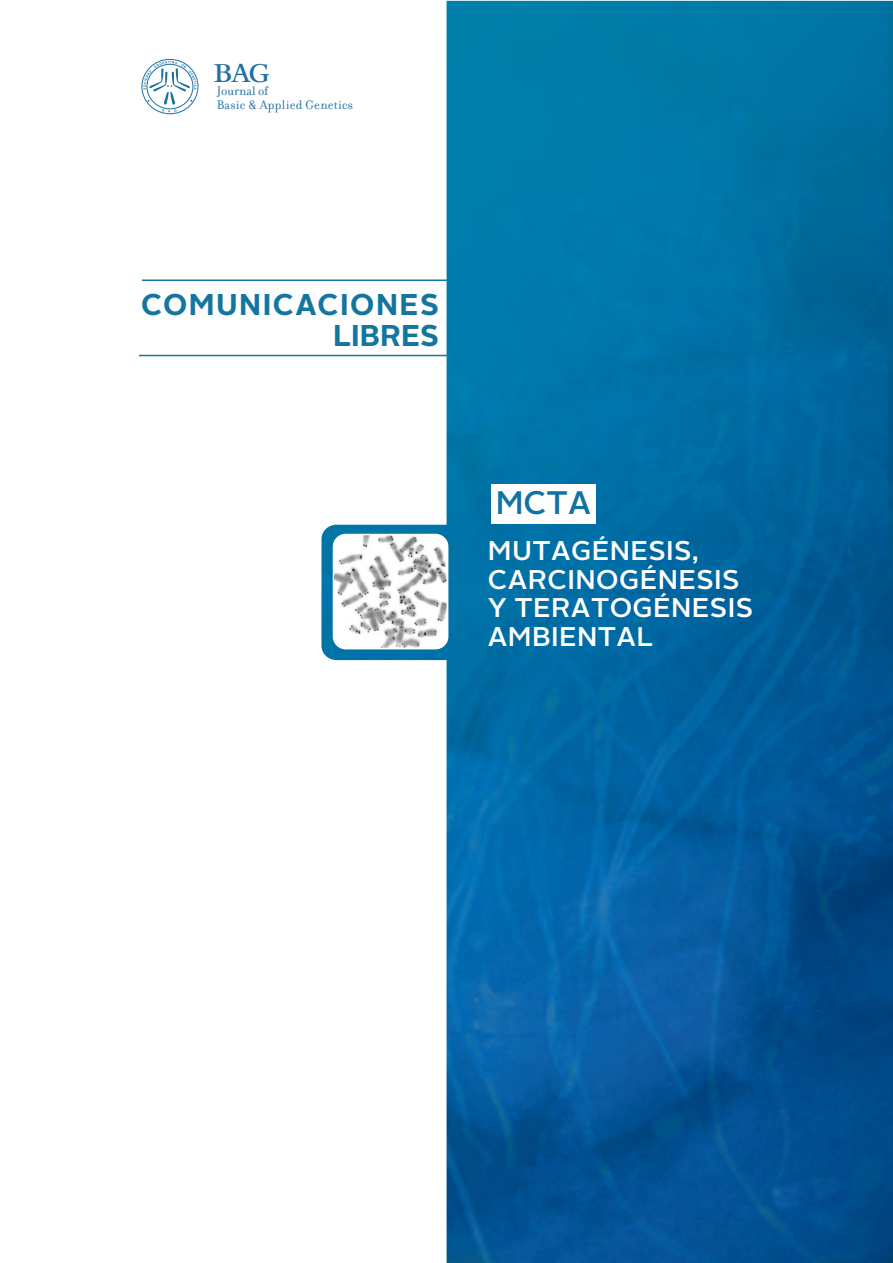
<style>
.page{position:relative;width:893px;height:1263px;background:#fff}
.page>*{position:absolute;margin:0;border:0;box-sizing:border-box;transform-origin:0 0}
.t1{font:500 32.55px "Alright Sans";color:#1073a1}
.t2{font:700 30px/31.5px "Alright Sans";letter-spacing:.05em;color:#14769f;text-align:right}
.t3{font:600 28.5px "Bembo";color:#2070a2}
.t4{font:500 27px/28.5px "Alright Sans";letter-spacing:.015em;color:#fff}
.t5{font:13.35px/13.4px "Filosofia";letter-spacing:.02em;color:#2070a2}
</style>
<div class="page">
<img style="left:321px;top:1px;width:572px;height:1262px">
<svg style="left:141px;top:59px;width:58px;height:56px"></svg>
<hr style="left:142px;top:279px;width:306px;height:2px;background:#14769f">
<hr style="left:139px;top:355px;width:310px;height:1px;background:#14769f">
<img style="left:333px;top:534px;width:115px;height:115px">
<div style="left:333px;top:534px;width:115px;height:115px;border:2px solid #fff;border-radius:12px"></div>
<div style="left:491px;top:484px;width:104px;height:39px;background:#fff"></div>
<p class="t3" style="left:214px;top:57px;width:57px">BAG</p>
<p class="t5" style="left:217px;top:85px;width:138px">Journal of<br>Basic &amp; Applied Genetics</p>
<p class="t2" style="left:141px;top:289px;width:299px">COMUNICACIONES<br>LIBRES</p>
<p class="t1" style="left:496px;top:480px;width:97px">MCTA</p>
<p class="t4" style="left:488px;top:537px;width:267px">MUTAGÉNESIS,<br>CARCINOGÉNESIS<br>Y TERATOGÉNESIS<br>AMBIENTAL</p>
</div>
